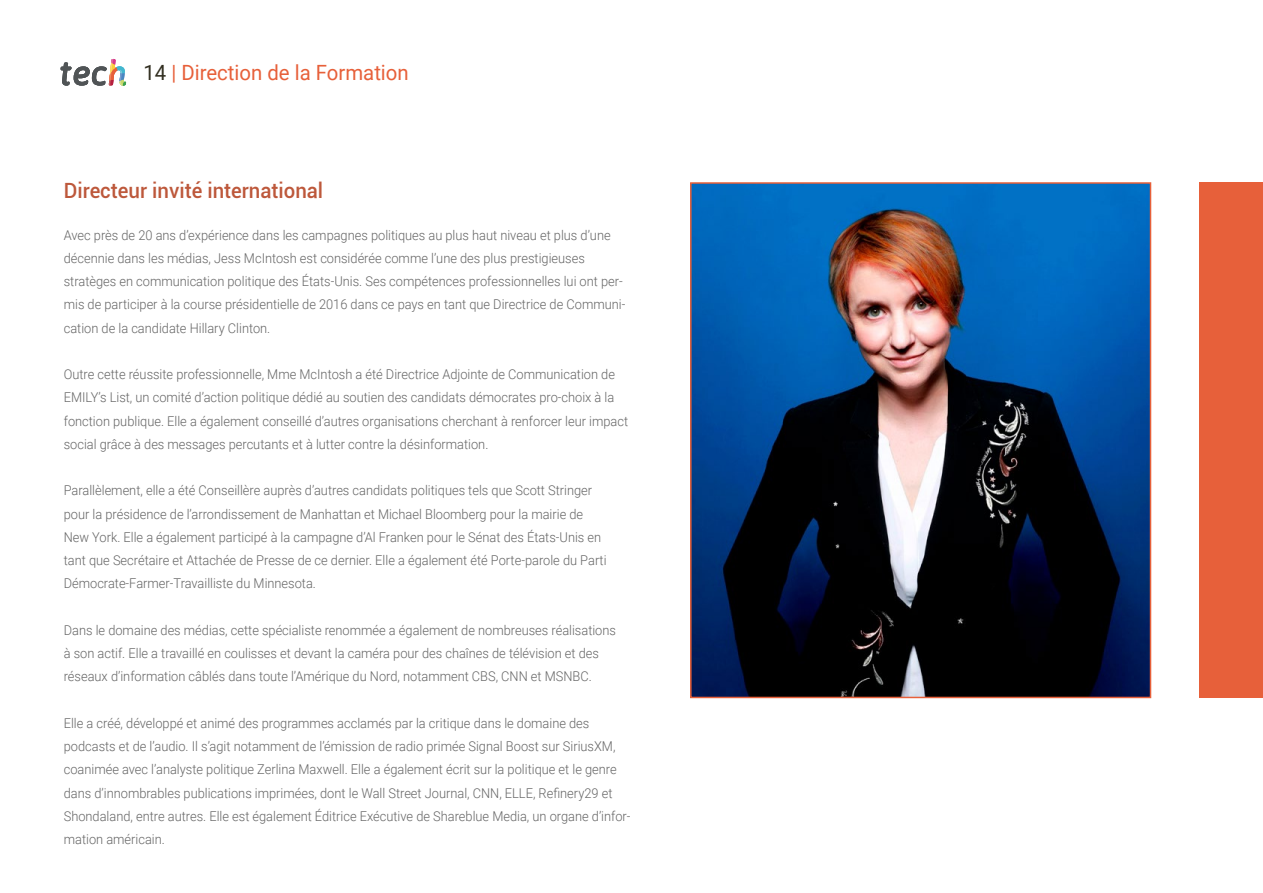
<style>
.page{position:relative;width:1263px;height:893px;background:#fff}
.page>*{position:absolute;margin:0;border:0;box-sizing:border-box;transform-origin:0 0}
.t1{font:500 21px "Roboto";color:#bd583b}
.t2{font:21px "Roboto";color:#e7603a}
.t3{font:300 13.5px/23.2px "Roboto";color:#656565;scale:.95 1}
.s1{color:#312e20}
</style>
<div class="page">
<svg style="left:61px;top:59px;width:65px;height:27px"></svg>
<div style="left:1199px;top:182px;width:64px;height:516px;background:#e7603a"></div>
<img style="left:693px;top:185px;width:455px;height:510px">
<div style="left:690px;top:182px;width:461px;height:516px;border:2px solid #e7603a"></div>
<h1 class="t2" style="left:144px;top:57px;width:267px"><span class="s1">14</span> | Direction de la Formation</h1>
<h1 class="t1" style="left:64px;top:176px;width:261px">Directeur invité international</h1>
<p class="t3" style="left:64px;top:223px;width:593px">Avec près de 20 ans d’expérience dans les campagnes politiques au plus haut niveau et plus d’une décennie dans les médias, Jess McIntosh est considérée comme l’une des plus prestigieuses stratèges en communication politique des États-Unis. Ses compétences professionnelles lui ont per&shy;mis de participer à la course présidentielle de 2016 dans ce pays en tant que Directrice de Communi&shy;cation de la candidate Hillary Clinton.</p>
<p class="t3" style="left:64px;top:362px;width:596px">Outre cette réussite professionnelle, Mme McIntosh a été Directrice Adjointe de Communication de EMILY’s List, un comité d’action politique dédié au soutien des candidats démocrates pro-choix à la fonction publique. Elle a également conseillé d’autres organisations cherchant à renforcer leur impact social grâce à des messages percutants et à lutter contre la désinformation.</p>
<p class="t3" style="left:64px;top:478px;width:573px">Parallèlement, elle a été Conseillère auprès d’autres candidats politiques tels que Scott Stringer pour la présidence de l’arrondissement de Manhattan et Michael Bloomberg pour la mairie de New York. Elle a également participé à la campagne d’Al Franken pour le Sénat des États-Unis en tant que Secrétaire et Attachée de Presse de ce dernier. Elle a également été Porte-parole du Parti Démocrate-Farmer-Travailliste du Minnesota.</p>
<p class="t3" style="left:64px;top:618px;width:583px">Dans le domaine des médias, cette spécialiste renommée a également de nombreuses réalisations à son actif. Elle a travaillé en coulisses et devant la caméra pour des chaînes de télévision et des réseaux d’information câblés dans toute l’Amérique du Nord, notamment CBS, CNN et MSNBC.</p>
<p class="t3" style="left:64px;top:711px;width:598px">Elle a créé, développé et animé des programmes acclamés par la critique dans le domaine des podcasts et de l’audio. Il s’agit notamment de l’émission de radio primée Signal Boost sur SiriusXM, coanimée avec l’analyste politique Zerlina Maxwell. Elle a également écrit sur la politique et le genre dans d’innombrables publications imprimées, dont le Wall Street Journal, CNN, ELLE, Refinery29 et Shondaland, entre autres. Elle est également Éditrice Exécutive de Shareblue Media, un organe d’infor&shy;mation américain.</p>
</div>
